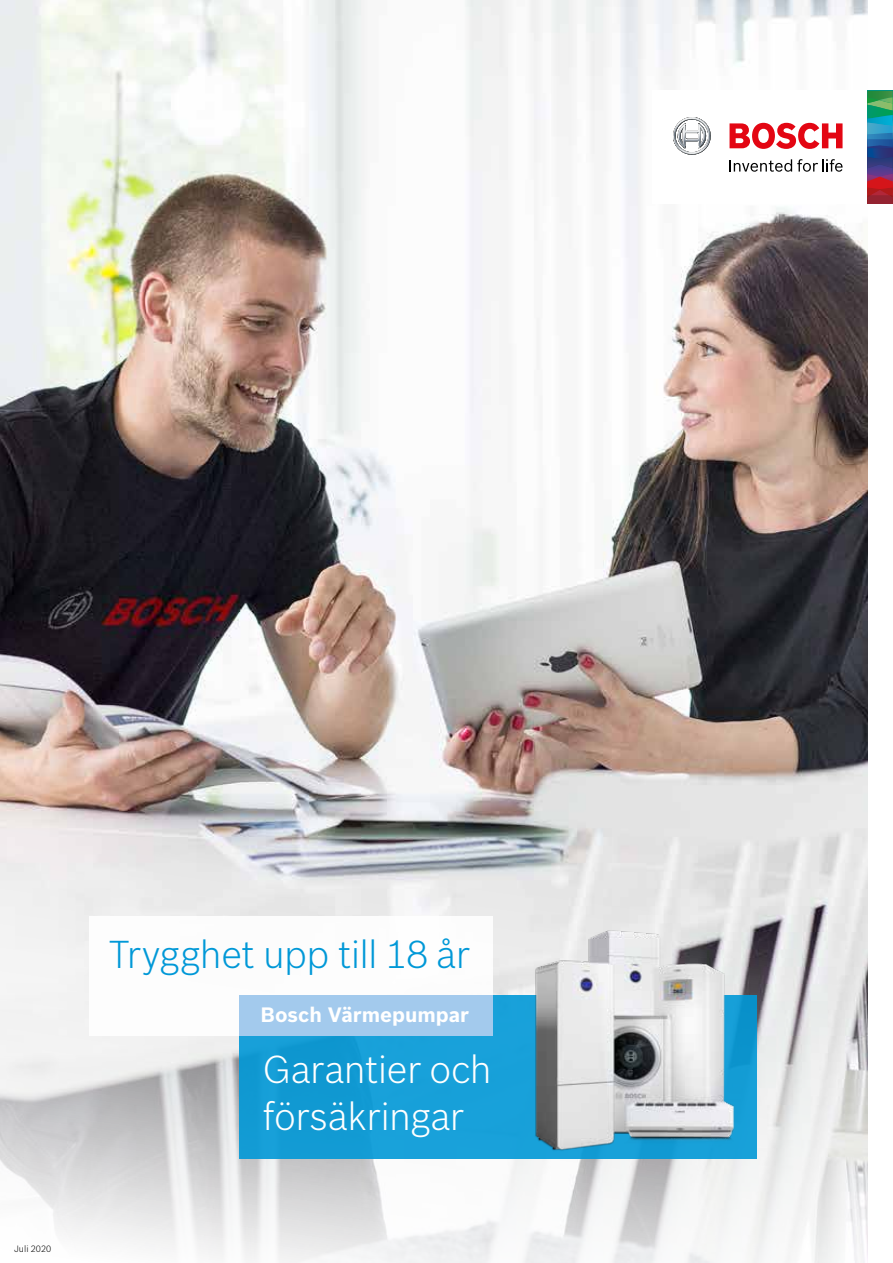
<style>
.page{position:relative;width:893px;height:1263px;background:#fff}
.page>*{position:absolute;margin:0;border:0;box-sizing:border-box;transform-origin:0 0}
.t1{font:300 37.95px/47.1px "Bosch Sans";letter-spacing:-.01em;color:#fff}
.t2{font:300 37.95px "Bosch Sans";letter-spacing:-.015em;color:#0098d7}
.t3{font:700 20.4px "Bosch Sans";color:#fff}
.t4{font:300 9px "Bosch Sans";color:#000}
</style>
<div class="page">
<img style="left:0;top:0;width:867px;height:803px">
<svg style="left:0;top:803px;width:868px;height:460px"></svg>
<div style="left:652px;top:91px;width:240px;height:113px;background:#fff"></div>
<svg style="left:867px;top:91px;width:26px;height:113px;background:#4e5f73"></svg>
<svg style="left:673px;top:117px;width:38px;height:38px"></svg>
<svg style="left:729px;top:159px;width:113px;height:13px"></svg>
<svg style="left:729px;top:123px;width:113px;height:26px"></svg>
<div style="left:89px;top:916px;width:404px;height:119px;background:#fff"></div>
<div style="left:239px;top:995px;width:518px;height:164px;background:#139cd4"></div>
<div style="left:239px;top:995px;width:254px;height:40px;background:#a3caed"></div>
<img style="left:434px;top:861px;width:371px;height:381px">
<p class="t4" style="left:14px;top:1242px;width:39px">Juli 2020</p>
<p class="t2" style="left:108px;top:928px;width:363px">Trygghet upp till 18 år</p>
<p class="t3" style="left:261px;top:1002px;width:210px">Bosch Värmepumpar</p>
<p class="t1" style="left:263px;top:1043px;width:231px">Garantier och försäkringar</p>
</div>
